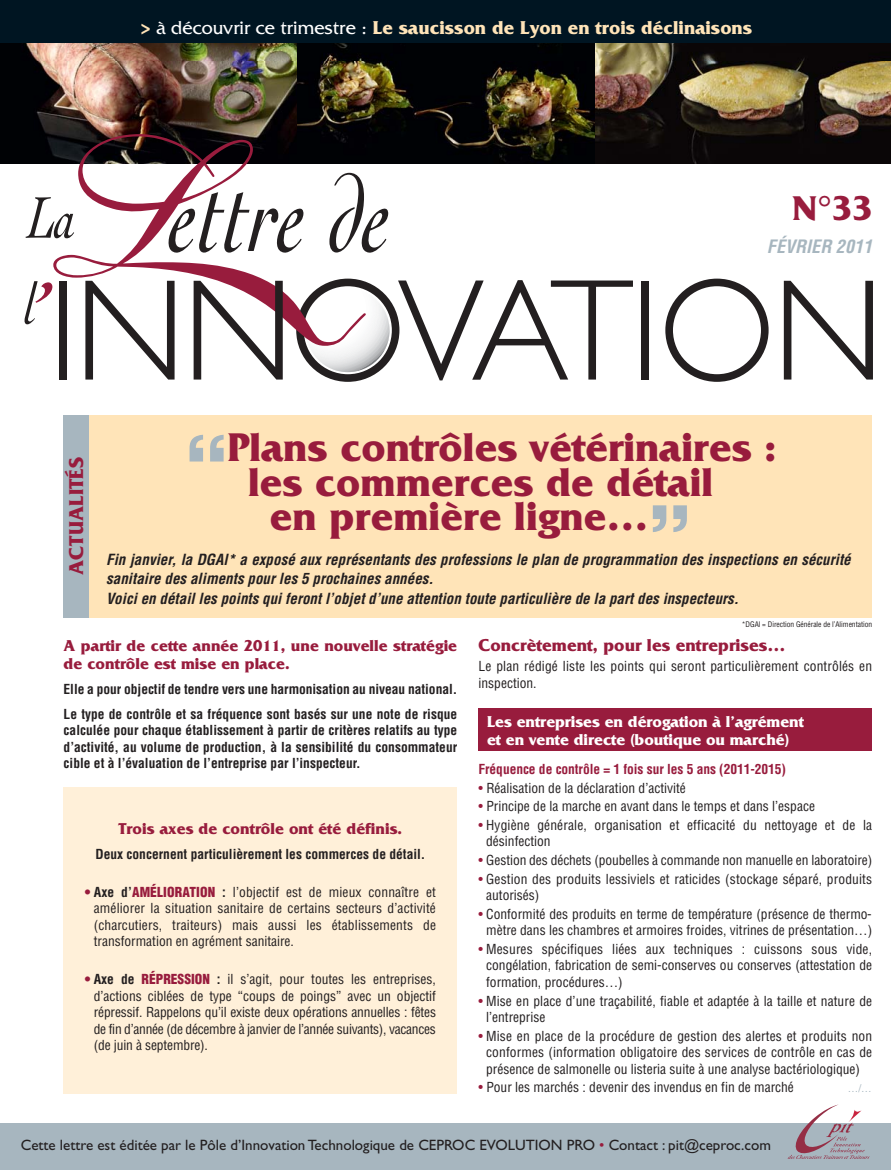
<style>
.page{position:relative;width:891px;height:1170px;background:#fff}
.page>*{position:absolute;margin:0;border:0;box-sizing:border-box;transform-origin:0 0}
.t1{font:900 condensed 85.5px "Helvetica";color:#a7b6bf}
.t2{font:700 42px "Friz Quadrata";color:#981c3d}
.t3{font:700 36px "Friz Quadrata";color:#981c3d}
.t4{font:700 21px "Friz Quadrata";color:#981c3d}
.t5{font:700 19.5px "Friz Quadrata";color:#ffe4b8}
.t6{font:700 18px "Friz Quadrata";color:#981c3d}
.t7{font:italic 700 condensed 18px "Helvetica";color:#a7b6bf}
.t8{font:700 16.5px/18px "Friz Quadrata";color:#981c3d}
.t9{font:700 16.5px/18px "Friz Quadrata";letter-spacing:-.005em;color:#fff}
.t10{font:italic 700 condensed 15px "Helvetica";color:#231f20}
.t11{font:15px "Gill Sans";color:#231f20}
.t12{font:condensed 13.5px/16.5px "Helvetica";color:#231f20}
.t13{font:700 condensed 13.5px/16.5px "Helvetica";color:#231f20}
.t14{font:700 condensed 13.5px "Helvetica";letter-spacing:-.005em;color:#981c3d}
.t15{font:condensed 10.5px "Helvetica";color:#a7b6bf}
.t16{font:condensed 7.5px "Helvetica";letter-spacing:-.005em;color:#231f20}
.s1{font-family:"Helvetica";font-weight:900;font-stretch:condensed}
.s2{font-weight:400;color:#fff}
.s3{font-weight:700;color:#981c3d}
.s4{font-weight:700}
.s5{font-weight:900;color:#981c3d}
.s6{color:#981c3d}
</style>
<div class="page">
<div style="left:64px;top:787px;width:393px;height:306px;background:#fff0d9"></div>
<div style="left:478px;top:708px;width:393px;height:43px;background:#981c3d"></div>
<img style="left:0;top:43px;width:297px;height:19px">
<div style="left:297px;top:43px;width:298px;height:121px;background:#000205"></div>
<svg style="left:595px;top:43px;width:295px;height:19px;background:#2f291d"></svg>
<div style="left:0;top:1122px;width:890px;height:47px;background:#a7b6bf"></div>
<svg style="left:787px;top:1104px;width:82px;height:54px"></svg>
<img style="left:0;top:62px;width:890px;height:102px">
<svg style="left:366px;top:208px;width:22px;height:45px"></svg>
<svg style="left:25px;top:197px;width:28px;height:41px"></svg>
<svg style="left:25px;top:281px;width:27px;height:43px"></svg>
<div style="left:59px;top:281px;width:7px;height:98px;background:#231f20"></div>
<div style="left:641px;top:281px;width:7px;height:98px;background:#231f20"></div>
<svg style="left:783px;top:281px;width:89px;height:98px"></svg>
<svg style="left:85px;top:346px;width:89px;height:33px"></svg>
<svg style="left:665px;top:278px;width:103px;height:104px"></svg>
<svg style="left:298px;top:280px;width:334px;height:102px"></svg>
<svg style="left:53px;top:134px;width:313px;height:212px"></svg>
<svg style="left:193px;top:281px;width:90px;height:98px"></svg>
<div style="left:0;top:0;width:890px;height:43px;background:#001522"></div>
<div style="left:64px;top:415px;width:807px;height:202px;background:#ffe4b8"></div>
<div style="left:64px;top:415px;width:25px;height:202px;background:#a7b6bf"></div>
<h3 class="t5" style="left:141px;top:21px;width:612px"><span class="s1">&gt;</span> <span class="s2">à découvrir ce trimestre :</span> Le saucisson de Lyon en trois déclinaisons</h3>
<h3 class="t3" style="left:792px;top:196px;width:81px">N°33</h3>
<h3 class="t7" style="left:766px;top:239px;width:110px">FÉVRIER 2011</h3>
<h3 class="t4" style="left:69px;top:574px;width:119px;rotate:-90deg">ACTUALITÉS</h3>
<h1 class="t1" style="left:185px;top:436px;width:44px">“</h1>
<h2 class="t2" style="left:228px;top:433px;width:549px">Plans contrôles vétérinaires :</h2>
<h2 class="t2" style="left:248px;top:467px;width:466px">les commerces de détail</h2>
<h2 class="t2" style="left:270px;top:502px;width:380px">en première ligne…</h2>
<p class="t10" style="left:106px;top:572px;width:332px">sanitaire des aliments pourles 5 prochaines années.</p>
<h1 class="t1" style="left:648px;top:505px;width:44px">”</h1>
<p class="t10" style="left:106px;top:553px;width:749px">Fin janvier, la DGAl* a exposé aux représentants des professions le plan de programmation des inspections en sécurité</p>
<p class="t10" style="left:106px;top:592px;width:637px">Voicien détailles points quiferontl’objetd’une attention toute particulière de la partdes inspecteurs.</p>
<p class="t16" style="left:741px;top:621px;width:132px">*DGAl = Direction Générale de l’Alimentation</p>
<p class="t8" style="left:64px;top:637px;width:395px">A partir de cette année 2011, une nouvelle stratégie de contrôle est mise en place.</p>
<p class="t13" style="left:64px;top:677px;width:395px;line-height:25px">Elle a pour objectif de tendre vers une harmonisation au niveau national.<br>Le type de contrôle et sa fréquence sont basés sur une note de risque</p>
<p class="t13" style="left:64px;top:723px;width:395px;text-align:justify">calculée pour chaque établissement à partir de critères relatifs au type d’activité, au volume de production, à la sensibilité du consommateur cible et à l’évaluation de l’entreprise par l’inspecteur.</p>
<p class="t8" style="left:119px;top:820px;width:285px">Trois axes de contrôle ont été définis.</p>
<p class="t13" style="left:95px;top:846px;width:331px">Deux concernent particulièrement les commerces de détail.</p>
<p class="t12" style="left:94px;top:884px;width:343px;text-align:justify;text-indent:-9px"><span class="s3">•</span> <span class="s4">Axe d’</span><span class="s5">AMÉLIORATION</span> <span class="s4">:</span> l’objectif est de mieux connaître et améliorer la situation sanitaire de certains secteurs d’activité (charcutiers, traiteurs) mais aussi les établissements de transformation en agrément sanitaire.</p>
<p class="t12" style="left:94px;top:971px;width:343px;text-align:justify;text-indent:-9px"><span class="s3">•</span> <span class="s4">Axe de</span> <span class="s5">RÉPRESSION</span> <span class="s4">:</span> il s’agit, pour toutes les entreprises, d’actions ciblées de type “coups de poings” avec un objectif répressif. Rappelons qu’il existe deux opérations annuelles : fêtes de fin d’année (de décembre à janvier de l’année suivants), vacances (de juin à septembre).</p>
<h3 class="t6" style="left:478px;top:638px;width:308px">Concrètement, pour les entreprises…</h3>
<p class="t12" style="left:478px;top:659px;width:395px">Le plan rédigé liste les points qui seront particulièrement contrôlés en inspection.</p>
<p class="t9" style="left:487px;top:713px;width:318px">Les entreprises en dérogation à l’agrément et en vente directe (boutique ou marché)</p>
<p class="t14" style="left:478px;top:763px;width:309px">Fréquence de contrôle = 1 fois sur les 5 ans (2011-2015)</p>
<p class="t12" style="left:478px;top:780px;width:209px"><span class="s6">•</span> Réalisation de la déclaration d’activité</p>
<p class="t12" style="left:478px;top:799px;width:338px"><span class="s6">•</span> Principe de la marche en avant dans le temps et dans l’espace</p>
<p class="t12" style="left:486px;top:817px;width:387px;text-indent:-8px"><span class="s6">•</span> Hygiène générale, organisation et efficacité du nettoyage et de la désinfection</p>
<p class="t12" style="left:478px;top:852px;width:395px"><span class="s6">•</span> Gestion des déchets (poubelles à commande non manuelle en laboratoire)</p>
<p class="t12" style="left:486px;top:871px;width:387px;text-indent:-8px"><span class="s6">•</span> Gestion des produits lessiviels et raticides (stockage séparé, produits autorisés)</p>
<p class="t12" style="left:478px;top:906px;width:395px;text-align:center"><span class="s6">•</span> Conformité des produits en terme de température (présence de thermo&shy;mètre dans les chambres et armoires froides, vitrines de présentation…)</p>
<p class="t12" style="left:486px;top:941px;width:387px;text-align:justify;text-indent:-8px"><span class="s6">•</span> Mesures spécifiques liées aux techniques : cuissons sous vide, congélation, fabrication de semi-conserves ou conserves (attestation de formation, procédures…)</p>
<p class="t12" style="left:486px;top:993px;width:387px;text-indent:-8px"><span class="s6">•</span> Mise en place d’une traçabilité, fiable et adaptée à la taille et nature de l’entreprise</p>
<p class="t12" style="left:478px;top:1028px;width:395px;text-align:center"><span class="s6">•</span> Mise en place de la procédure de gestion des alertes et produits non conformes (information obligatoire des services de contrôle en cas de présence de salmonelle ou listeria suite à une analyse bactériologique)</p>
<p class="t12" style="left:478px;top:1080px;width:316px"><span class="s6">•</span> Pour les marchés : devenir des invendus en fin de marché</p>
<p class="t15" style="left:847px;top:1084px;width:25px">…/…</p>
<p class="t11" style="left:21px;top:1138px;width:751px">Cette lettre est éditée par le Pôle d’Innovation Technologique de CEPROC EVOLUTION PRO <span class="s6">•</span> Contact : pit@ceproc.com</p>
</div>
